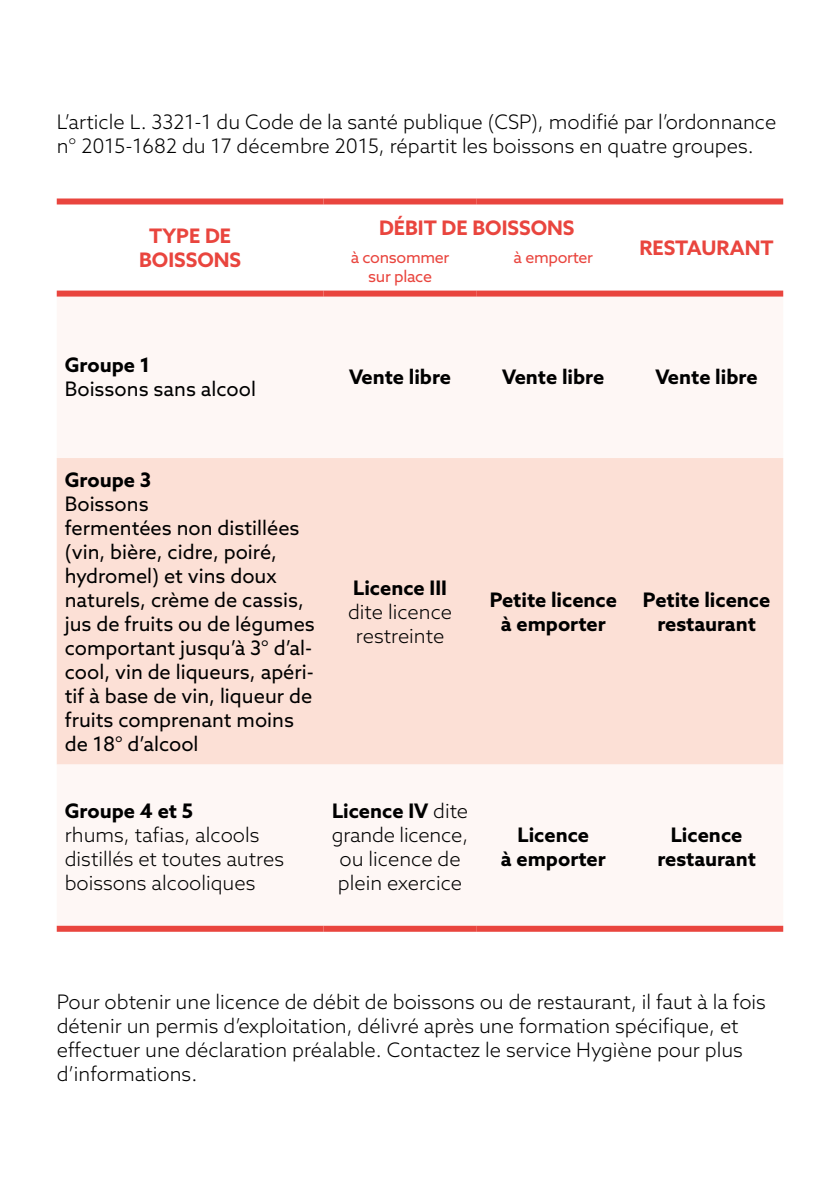
<style>
.page{position:relative;width:840px;height:1191px;background:#fff}
.page>*{position:absolute;margin:0;border:0;box-sizing:border-box;transform-origin:0 0}
.t1{font:300 20px/24px "Azo Sans";color:#000}
.t2{font:20px/24px "Azo Sans";color:#000}
.t3{font:700 20px/24px "Azo Sans";color:#000;text-align:center}
.t4{font:700 20px/24px "Azo Sans";color:#e9453e;text-align:center}
.t5{font:16px/19.2px "Azo Sans";letter-spacing:-.02em;color:#e9453e;text-align:center}
.s1{font-weight:700}
</style>
<div class="page">
<div style="left:57px;top:458px;width:725px;height:306px;background:#fce0d6"></div>
<div style="left:57px;top:198px;width:266px;height:6px;background:#e9453e"></div>
<div style="left:323px;top:198px;width:153px;height:6px;background:#e9453e"></div>
<div style="left:476px;top:198px;width:153px;height:6px;background:#e9453e"></div>
<div style="left:629px;top:198px;width:153px;height:6px;background:#e9453e"></div>
<div style="left:57px;top:290px;width:266px;height:6px;background:#e9453e"></div>
<div style="left:629px;top:290px;width:153px;height:6px;background:#e9453e"></div>
<div style="left:323px;top:290px;width:153px;height:6px;background:#e9453e"></div>
<div style="left:476px;top:290px;width:153px;height:6px;background:#e9453e"></div>
<div style="left:57px;top:925px;width:266px;height:6px;background:#e9453e"></div>
<div style="left:323px;top:925px;width:153px;height:6px;background:#e9453e"></div>
<div style="left:476px;top:925px;width:153px;height:6px;background:#e9453e"></div>
<div style="left:629px;top:925px;width:153px;height:6px;background:#e9453e"></div>
<p class="t1" style="left:57px;top:109px;width:720px">L’article L. 3321-1 du Code de la santé publique (CSP), modifié par l’ordonnance n° 2015-1682 du 17 décembre 2015, répartit les boissons en quatre groupes.</p>
<p class="t4" style="left:139px;top:224px;width:103px">TYPE DE<br>BOISSONS</p>
<p class="t3" style="left:65px;top:352px;width:87px">Groupe 1</p>
<p class="t2" style="left:65px;top:376px;width:193px">Boissons sans alcool</p>
<p class="t4" style="left:379px;top:215px;width:197px">DÉBIT DE BOISSONS</p>
<p class="t5" style="left:350px;top:247px;width:100px">à consommer sur place</p>
<p class="t5" style="left:513px;top:247px;width:81px">à emporter</p>
<p class="t4" style="left:639px;top:236px;width:136px">RESTAURANT</p>
<p class="t3" style="left:349px;top:364px;width:104px">Vente libre</p>
<p class="t3" style="left:502px;top:364px;width:104px">Vente libre</p>
<p class="t3" style="left:655px;top:364px;width:104px">Vente libre</p>
<p class="t3" style="left:65px;top:467px;width:88px">Groupe 3</p>
<p class="t2" style="left:65px;top:491px;width:251px">Boissons<br>fermentées non distillées (vin, bière, cidre, poiré, hydromel) et vins doux naturels, crème de cassis, jus de fruits ou de légumes comportant jusqu’à 3° d’al&shy;cool, vin de liqueurs, apéri&shy;tif à base de vin, liqueur de fruits comprenant moins de 18° d’alcool</p>
<p class="t3" style="left:353px;top:575px;width:95px">Licence III</p>
<p class="t1" style="left:348px;top:599px;width:106px;text-align:center">dite licence restreinte</p>
<p class="t3" style="left:65px;top:798px;width:130px">Groupe 4 et 5</p>
<p class="t1" style="left:65px;top:823px;width:221px">rhums, tafias, alcools distillés et toutes autres boissons alcooliques</p>
<p class="t1" style="left:332px;top:799px;width:138px;text-align:center"><span class="s1">Licence IV</span> dite grande licence, ou licence de plein exercice</p>
<p class="t3" style="left:489px;top:587px;width:129px">Petite licence à emporter</p>
<p class="t3" style="left:642px;top:587px;width:129px">Petite licence restaurant</p>
<p class="t3" style="left:500px;top:822px;width:106px">Licence<br>à emporter</p>
<p class="t3" style="left:657px;top:822px;width:100px">Licence restaurant</p>
<p class="t1" style="left:57px;top:990px;width:710px">Pour obtenir une licence de débit de boissons ou de restaurant, il faut à la fois détenir un permis d’exploitation, délivré après une formation spécifique, et effectuer une déclaration préalable. Contactez le service Hygiène pour plus d’informations.</p>
</div>
